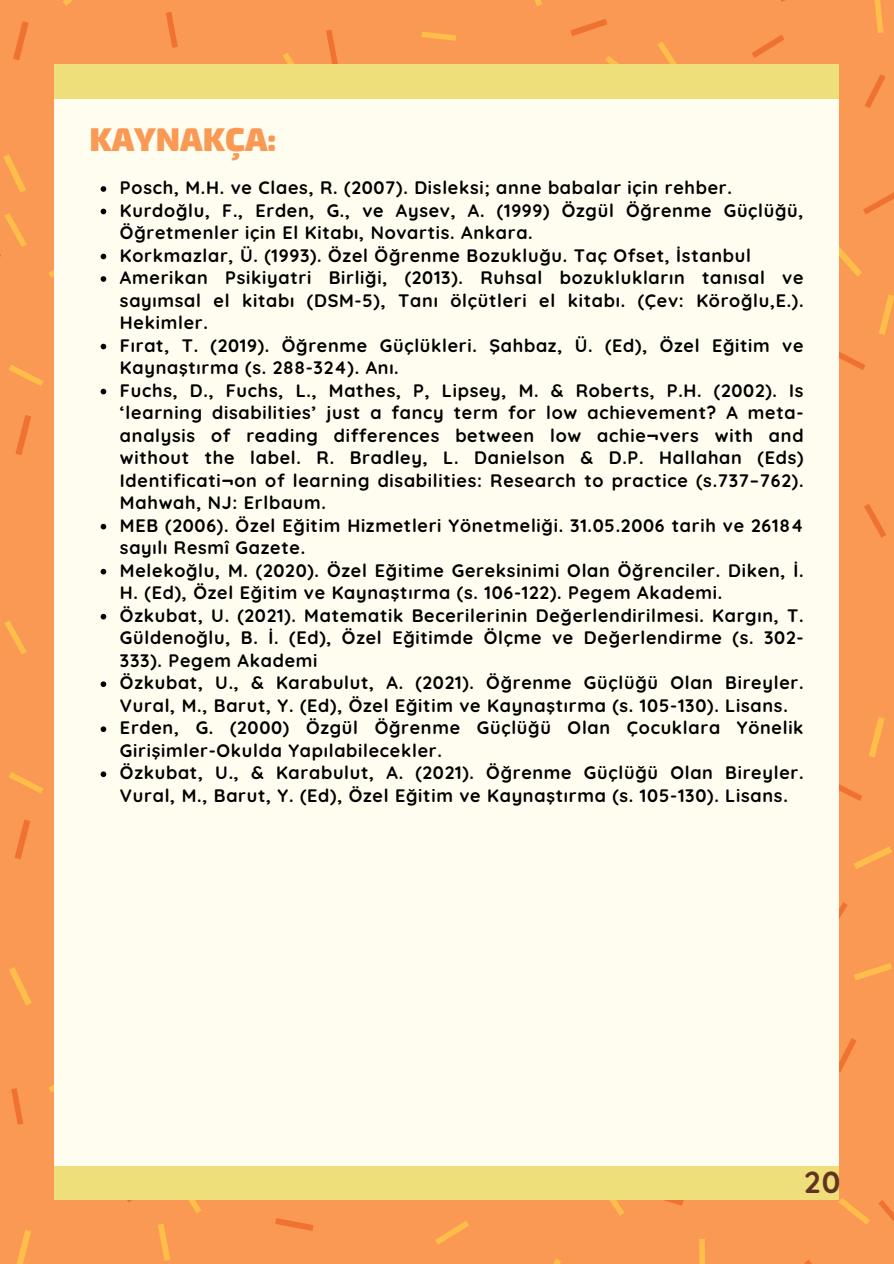
<style>
.page{position:relative;width:894px;height:1264px;background:#fff}
.page>*{position:absolute;margin:0;border:0;box-sizing:border-box;transform-origin:0 0}
.t1{font:900 33px "Exo 2";color:#fa9953}
.t2{font:700 30.3px "Quicksand";color:#613422}
.t3{font:700 18px/22.5px "Quicksand";letter-spacing:.04em;color:#000}
</style>
<div class="page">
<div style="left:0;top:0;width:893px;height:1263px;background:#fa9953"></div>
<svg style="left:838px;top:1100px;width:1px;height:38px"></svg>
<svg style="left:799px;top:1199px;width:19px;height:1px"></svg>
<svg style="left:726px;top:1199px;width:38px;height:1px"></svg>
<svg style="left:54px;top:1001px;width:1px;height:31px"></svg>
<svg style="left:235px;top:1199px;width:39px;height:1px"></svg>
<svg style="left:838px;top:142px;width:1px;height:26px"></svg>
<svg style="left:838px;top:985px;width:1px;height:39px"></svg>
<svg style="left:13px;top:21px;width:16px;height:39px"></svg>
<svg style="left:166px;top:12px;width:12px;height:36px"></svg>
<svg style="left:15px;top:415px;width:16px;height:40px"></svg>
<svg style="left:864px;top:504px;width:22px;height:34px"></svg>
<svg style="left:838px;top:780px;width:24px;height:21px"></svg>
<svg style="left:838px;top:349px;width:27px;height:21px"></svg>
<svg style="left:805px;top:1260px;width:6px;height:3px"></svg>
<svg style="left:645px;top:1199px;width:38px;height:6px"></svg>
<svg style="left:15px;top:819px;width:15px;height:40px"></svg>
<svg style="left:11px;top:1088px;width:12px;height:36px"></svg>
<svg style="left:275px;top:1218px;width:38px;height:12px"></svg>
<svg style="left:878px;top:1200px;width:15px;height:20px"></svg>
<svg style="left:126px;top:1199px;width:32px;height:3px"></svg>
<svg style="left:865px;top:74px;width:20px;height:34px"></svg>
<svg style="left:751px;top:35px;width:33px;height:23px"></svg>
<svg style="left:326px;top:30px;width:12px;height:34px"></svg>
<svg style="left:863px;top:193px;width:30px;height:21px"></svg>
<svg style="left:838px;top:1037px;width:18px;height:35px"></svg>
<svg style="left:838px;top:902px;width:9px;height:31px"></svg>
<svg style="left:570px;top:19px;width:37px;height:17px"></svg>
<svg style="left:538px;top:1199px;width:31px;height:1px"></svg>
<svg style="left:3px;top:154px;width:23px;height:39px"></svg>
<svg style="left:48px;top:253px;width:7px;height:25px"></svg>
<svg style="left:0;top:213px;width:27px;height:44px"></svg>
<svg style="left:63px;top:0;width:10px;height:6px"></svg>
<svg style="left:4px;top:621px;width:23px;height:33px"></svg>
<svg style="left:9px;top:365px;width:35px;height:21px"></svg>
<svg style="left:869px;top:717px;width:15px;height:40px"></svg>
<svg style="left:879px;top:295px;width:14px;height:40px"></svg>
<svg style="left:838px;top:243px;width:24px;height:34px"></svg>
<div style="left:699px;top:1238px;width:6px;height:25px;background:#ffbd4a"></div>
<svg style="left:554px;top:1259px;width:7px;height:4px"></svg>
<svg style="left:9px;top:967px;width:23px;height:38px"></svg>
<svg style="left:49px;top:1068px;width:6px;height:24px"></svg>
<svg style="left:9px;top:772px;width:34px;height:21px"></svg>
<svg style="left:17px;top:1230px;width:14px;height:33px"></svg>
<svg style="left:600px;top:1199px;width:24px;height:16px"></svg>
<svg style="left:838px;top:1197px;width:31px;height:27px"></svg>
<svg style="left:435px;top:1221px;width:34px;height:23px"></svg>
<svg style="left:158px;top:1224px;width:12px;height:36px"></svg>
<svg style="left:177px;top:1199px;width:24px;height:14px"></svg>
<svg style="left:283px;top:53px;width:11px;height:11px"></svg>
<svg style="left:535px;top:0;width:7px;height:6px"></svg>
<svg style="left:421px;top:32px;width:35px;height:9px"></svg>
<svg style="left:657px;top:42px;width:20px;height:22px"></svg>
<svg style="left:605px;top:56px;width:14px;height:8px"></svg>
<svg style="left:874px;top:0;width:9px;height:33px"></svg>
<svg style="left:854px;top:963px;width:38px;height:17px"></svg>
<svg style="left:854px;top:846px;width:37px;height:23px"></svg>
<div style="left:55px;top:77px;width:783px;height:1110px;background:#fffdef"></div>
<div style="left:55px;top:1166px;width:783px;height:33px;background:#efdf7b"></div>
<div style="left:55px;top:64px;width:783px;height:34px;background:#efdf7b"></div>
<svg style="left:101px;top:186px;width:6px;height:6px"></svg>
<svg style="left:101px;top:209px;width:5px;height:5px"></svg>
<svg style="left:101px;top:253px;width:6px;height:6px"></svg>
<svg style="left:101px;top:276px;width:5px;height:6px"></svg>
<svg style="left:101px;top:344px;width:5px;height:5px"></svg>
<svg style="left:54px;top:364px;width:53px;height:400px"></svg>
<svg style="left:100px;top:771px;width:6px;height:7px"></svg>
<p class="t1" style="left:89px;top:118px;width:189px">KAYNAKÇA:</p>
<h1 class="t3" style="left:120px;top:176px;width:613px">Posch, M.H. ve Claes, R. (2007). Disleksi; anne babalar için rehber.</h1>
<p class="t3" style="left:120px;top:198px;width:685px">Kurdoğlu, F., Erden, G., ve Aysev, A. (1999) Özgül Öğrenme Güçlüğü,<br>Öğretmenler için El Kitabı, Novartis. Ankara.</p>
<p class="t3" style="left:120px;top:243px;width:632px">Korkmazlar, Ü. (1993). Özel Öğrenme Bozukluğu. Taç Ofset, İstanbul</p>
<p class="t3" style="left:120px;top:266px;width:685px;text-align:justify">Amerikan Psikiyatri Birliği, (2013). Ruhsal bozuklukların tanısal ve sayımsal el kitabı (DSM-5), Tanı ölçütleri el kitabı. (Çev: Köroğlu,E.).<br>Hekimler.</p>
<p class="t3" style="left:120px;top:333px;width:685px">Fırat, T. (2019). Öğrenme Güçlükleri. Şahbaz, Ü. (Ed), Özel Eğitim ve<br>Kaynaştırma (s. 288-324). Anı.</p>
<p class="t3" style="left:120px;top:378px;width:685px;text-align:justify">Fuchs, D., Fuchs, L., Mathes, P, Lipsey, M. &amp; Roberts, P.H. (2002). Is ‘learning disabilities’ just a fancy term for low achievement? A meta&shy;analysis of reading differences between low achie¬vers with and without the label. R. Bradley, L. Danielson &amp; D.P. Hallahan (Eds)<br>Identificati¬on of learning disabilities: Research to practice (s.737–762).<br>Mahwah, NJ: Erlbaum.</p>
<p class="t3" style="left:120px;top:513px;width:685px">MEB (2006). Özel Eğitim Hizmetleri Yönetmeliği. 31.05.2006 tarih ve 26184 sayılı Resmî Gazete.</p>
<p class="t3" style="left:120px;top:558px;width:685px">Melekoğlu, M. (2020). Özel Eğitime Gereksinimi Olan Öğrenciler. Diken, İ.<br>H. (Ed), Özel Eğitim ve Kaynaştırma (s. 106-122). Pegem Akademi.</p>
<p class="t3" style="left:120px;top:603px;width:685px;text-align:justify">Özkubat, U. (2021). Matematik Becerilerinin Değerlendirilmesi. Kargın, T.<br>Güldenoğlu, B. İ. (Ed), Özel Eğitimde Ölçme ve Değerlendirme (s. 302- 333). Pegem Akademi</p>
<p class="t3" style="left:120px;top:671px;width:685px">Özkubat, U., &amp; Karabulut, A. (2021). Öğrenme Güçlüğü Olan Bireyler.<br>Vural, M., Barut, Y. (Ed), Özel Eğitim ve Kaynaştırma (s. 105-130). Lisans.</p>
<p class="t3" style="left:120px;top:716px;width:685px">Erden, G. (2000) Özgül Öğrenme Güçlüğü Olan Çocuklara Yönelik<br>Girişimler-Okulda Yapılabilecekler.</p>
<p class="t3" style="left:120px;top:761px;width:685px">Özkubat, U., &amp; Karabulut, A. (2021). Öğrenme Güçlüğü Olan Bireyler.<br>Vural, M., Barut, Y. (Ed), Özel Eğitim ve Kaynaştırma (s. 105-130). Lisans.</p>
<p class="t2" style="left:804px;top:1162px;width:38px">20</p>
</div>
